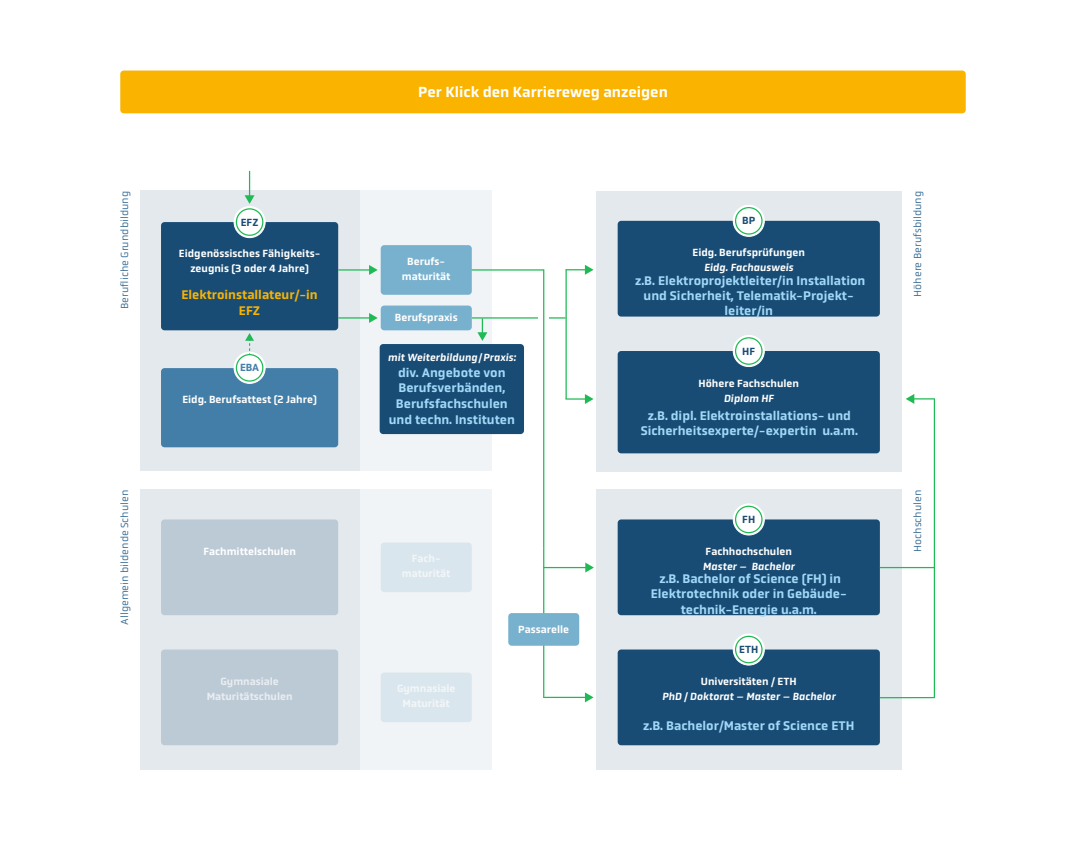
<style>
.page{position:relative;width:1085px;height:850px;background:#fff}
.page>*{position:absolute;margin:0;border:0;box-sizing:border-box;transform-origin:0 0}
.t1{font:500 15px "Obvia";color:#fff}
.t2{font:500 12.75px/15px "Obvia";color:#a1d9f8;text-align:center}
.t3{font:500 12.75px/16.2px "Obvia";color:#fab400;text-align:center}
.t4{font:500 10.62px/15px "Obvia";color:#fff;text-align:center}
.t5{font:italic 500 10.62px "Obvia";color:#fff}
.t6{font:10.62px "Obvia";color:#366c96}
.t7{font:500 10.62px "Obvia";color:#194c74}
.t8{font:500 10.62px "Obvia";color:#427ea8}
</style>
<div class="page">
<div style="left:140px;top:190px;width:219px;height:280px;background:#e4e9ee"></div>
<div style="left:359px;top:489px;width:133px;height:280px;background:#f1f4f6"></div>
<div style="left:381px;top:672px;width:91px;height:50px;background:#d9e6ee;border-radius:4px"></div>
<div style="left:359px;top:190px;width:133px;height:280px;background:#f1f4f6"></div>
<hr style="left:543px;top:548px;width:1px;height:149px;background:#1eba54">
<hr style="left:544px;top:696px;width:42px;height:1px;background:#1eba54">
<svg style="left:585px;top:692px;width:9px;height:10px"></svg>
<hr style="left:469px;top:269px;width:75px;height:1px;background:#1eba54">
<div style="left:140px;top:489px;width:219px;height:280px;background:#e4e9ee"></div>
<div style="left:597px;top:191px;width:305px;height:280px;background:#e4e9ee"></div>
<div style="left:161px;top:519px;width:177px;height:96px;background:#bccad6;border-radius:4px"></div>
<div style="left:161px;top:649px;width:177px;height:96px;background:#bccad6;border-radius:4px"></div>
<div style="left:161px;top:222px;width:177px;height:108px;background:#194c74;border-radius:4px"></div>
<svg style="left:234px;top:206px;width:31px;height:31px"></svg>
<div style="left:234px;top:206px;width:31px;height:32px;border:1px solid #fff;border-radius:50%"></div>
<div style="left:236px;top:208px;width:27px;height:28px;border:1px solid #1eba54;border-radius:50%"></div>
<div style="left:161px;top:368px;width:177px;height:79px;background:#427ea8;border-radius:4px"></div>
<svg style="left:234px;top:352px;width:31px;height:31px"></svg>
<div style="left:234px;top:352px;width:31px;height:31px;border:1px solid #fff;border-radius:50%"></div>
<div style="left:236px;top:354px;width:27px;height:27px;border:1px solid #1eba54;border-radius:50%"></div>
<div style="left:618px;top:221px;width:262px;height:95px;background:#194c74;border-radius:4px"></div>
<svg style="left:733px;top:205px;width:31px;height:31px"></svg>
<div style="left:733px;top:205px;width:31px;height:31px;border:1px solid #fff;border-radius:50%"></div>
<div style="left:735px;top:207px;width:28px;height:27px;border:1px solid #1eba54;border-radius:50%"></div>
<div style="left:618px;top:351px;width:262px;height:102px;background:#194c74;border-radius:4px"></div>
<svg style="left:733px;top:335px;width:31px;height:31px"></svg>
<div style="left:733px;top:335px;width:31px;height:31px;border:1px solid #fff;border-radius:50%"></div>
<div style="left:735px;top:337px;width:28px;height:28px;border:1px solid #1eba54;border-radius:50%"></div>
<div style="left:597px;top:489px;width:305px;height:280px;background:#e4e9ee"></div>
<div style="left:618px;top:519px;width:262px;height:96px;background:#194c74;border-radius:4px"></div>
<svg style="left:733px;top:503px;width:31px;height:32px"></svg>
<div style="left:733px;top:503px;width:31px;height:32px;border:1px solid #fff;border-radius:50%"></div>
<div style="left:735px;top:505px;width:28px;height:28px;border:1px solid #1eba54;border-radius:50%"></div>
<div style="left:618px;top:649px;width:262px;height:96px;background:#194c74;border-radius:4px"></div>
<svg style="left:733px;top:633px;width:31px;height:31px"></svg>
<div style="left:733px;top:633px;width:31px;height:32px;border:1px solid #fff;border-radius:50%"></div>
<div style="left:735px;top:635px;width:28px;height:28px;border:1px solid #1eba54;border-radius:50%"></div>
<hr style="left:338px;top:269px;width:32px;height:1px;background:#1eba54">
<svg style="left:369px;top:265px;width:9px;height:10px"></svg>
<div style="left:381px;top:542px;width:91px;height:50px;background:#d9e6ee;border-radius:4px"></div>
<div style="left:381px;top:245px;width:91px;height:50px;background:#78b1ce;border-radius:4px"></div>
<hr style="left:543px;top:566px;width:44px;height:2px;background:#1eba54">
<svg style="left:585px;top:562px;width:9px;height:10px"></svg>
<svg style="left:245px;top:333px;width:9px;height:21px"></svg>
<svg style="left:565px;top:265px;width:29px;height:10px"></svg>
<svg style="left:565px;top:394px;width:29px;height:10px"></svg>
<hr style="left:565px;top:270px;width:2px;height:129px;background:#1eba54">
<hr style="left:472px;top:317px;width:93px;height:1px;background:#1eba54">
<div style="left:538px;top:315px;width:11px;height:5px;background:#fff"></div>
<hr style="left:543px;top:269px;width:1px;height:279px;background:#1eba54">
<div style="left:508px;top:613px;width:71px;height:32px;background:#78b1ce;border-radius:4px"></div>
<hr style="left:880px;top:696px;width:54px;height:2px;background:#1eba54">
<hr style="left:934px;top:399px;width:1px;height:298px;background:#1eba54">
<hr style="left:880px;top:566px;width:54px;height:2px;background:#1eba54">
<svg style="left:906px;top:394px;width:29px;height:10px"></svg>
<svg style="left:245px;top:171px;width:10px;height:33px"></svg>
<div style="left:120px;top:70px;width:846px;height:43px;background:#fab400;border-radius:4px"></div>
<hr style="left:338px;top:317px;width:33px;height:1px;background:#1eba54">
<svg style="left:369px;top:313px;width:9px;height:10px"></svg>
<div style="left:381px;top:305px;width:91px;height:25px;background:#78b1ce;border-radius:4px"></div>
<svg style="left:477px;top:318px;width:10px;height:23px"></svg>
<div style="left:380px;top:344px;width:144px;height:90px;background:#194c74;border-radius:4px"></div>
<p class="t6" style="left:118px;top:309px;width:119px;rotate:-90deg">Berufliche Grundbildung</p>
<p class="t6" style="left:118px;top:624px;width:137px;rotate:-90deg">Allgemein bildende Schulen</p>
<p class="t7" style="left:241px;top:215px;width:19px">EFZ</p>
<p class="t4" style="left:179px;top:245px;width:143px">Eidgenössisches Fähigkeits&shy;zeugnis (3 oder 4 Jahre)</p>
<p class="t3" style="left:181px;top:286px;width:138px">Elektroinstallateur/-in<br>EFZ</p>
<p class="t8" style="left:240px;top:361px;width:21px">EBA</p>
<p class="t4" style="left:182px;top:391px;width:136px">Eidg. Berufsattest (2 Jahre)</p>
<p class="t4" style="left:203px;top:543px;width:94px">Fachmittelschulen</p>
<p class="t4" style="left:207px;top:673px;width:87px">Gymnasiale<br>Maturitätschulen</p>
<p class="t1" style="left:418px;top:83px;width:251px">Per Klick den Karriereweg anzeigen</p>
<p class="t7" style="left:742px;top:214px;width:15px">BP</p>
<p class="t4" style="left:402px;top:254px;width:50px">Berufs&shy;maturität</p>
<p class="t4" style="left:395px;top:310px;width:64px">Berufspraxis</p>
<p class="t5" style="left:388px;top:350px;width:130px">mit Weiterbildung/Praxis:</p>
<p class="t2" style="left:389px;top:364px;width:128px;line-height:15.6px">div. Angebote von<br>Berufsverbänden,<br>Berufsfachschulen und techn. Instituten</p>
<p class="t4" style="left:402px;top:551px;width:50px">Fach&shy;maturität</p>
<p class="t4" style="left:397px;top:681px;width:60px">Gymnasiale<br>Maturität</p>
<p class="t4" style="left:518px;top:621px;width:53px">Passarelle</p>
<p class="t4" style="left:693px;top:245px;width:114px">Eidg. Berufsprüfungen</p>
<p class="t5" style="left:704px;top:261px;width:91px">Eidg. Fachausweis</p>
<p class="t2" style="left:635px;top:273px;width:232px">z.B. Elektroprojektleiter/in Installation und Sicherheit, Telematik-Projekt&shy;leiter/in</p>
<p class="t7" style="left:742px;top:344px;width:14px">HF</p>
<p class="t4" style="left:698px;top:375px;width:102px">Höhere Fachschulen</p>
<p class="t5" style="left:724px;top:391px;width:52px">Diplom HF</p>
<p class="t2" style="left:641px;top:407px;width:219px">z.B. dipl. Elektroinstallations- und<br>Sicherheitsexperte/-expertin u.a.m.</p>
<p class="t7" style="left:742px;top:513px;width:14px">FH</p>
<p class="t4" style="left:706px;top:543px;width:88px">Fachhochschulen</p>
<p class="t5" style="left:703px;top:559px;width:93px">Master – Bachelor</p>
<p class="t2" style="left:651px;top:571px;width:198px">z.B. Bachelor of Science (FH) in<br>Elektrotechnik oder in Gebäude&shy;technik-Energie u.a.m.</p>
<p class="t7" style="left:739px;top:643px;width:21px">ETH</p>
<p class="t4" style="left:701px;top:673px;width:97px">Universitäten / ETH</p>
<p class="t5" style="left:662px;top:689px;width:175px">PhD / Doktorat – Master – Bachelor</p>
<p class="t2" style="left:643px;top:718px;width:213px">z.B. Bachelor/Master of Science ETH</p>
<p class="t6" style="left:911px;top:296px;width:107px;rotate:-90deg">Höhere Berufsbildung</p>
<p class="t6" style="left:911px;top:551px;width:64px;rotate:-90deg">Hochschulen</p>
</div>
